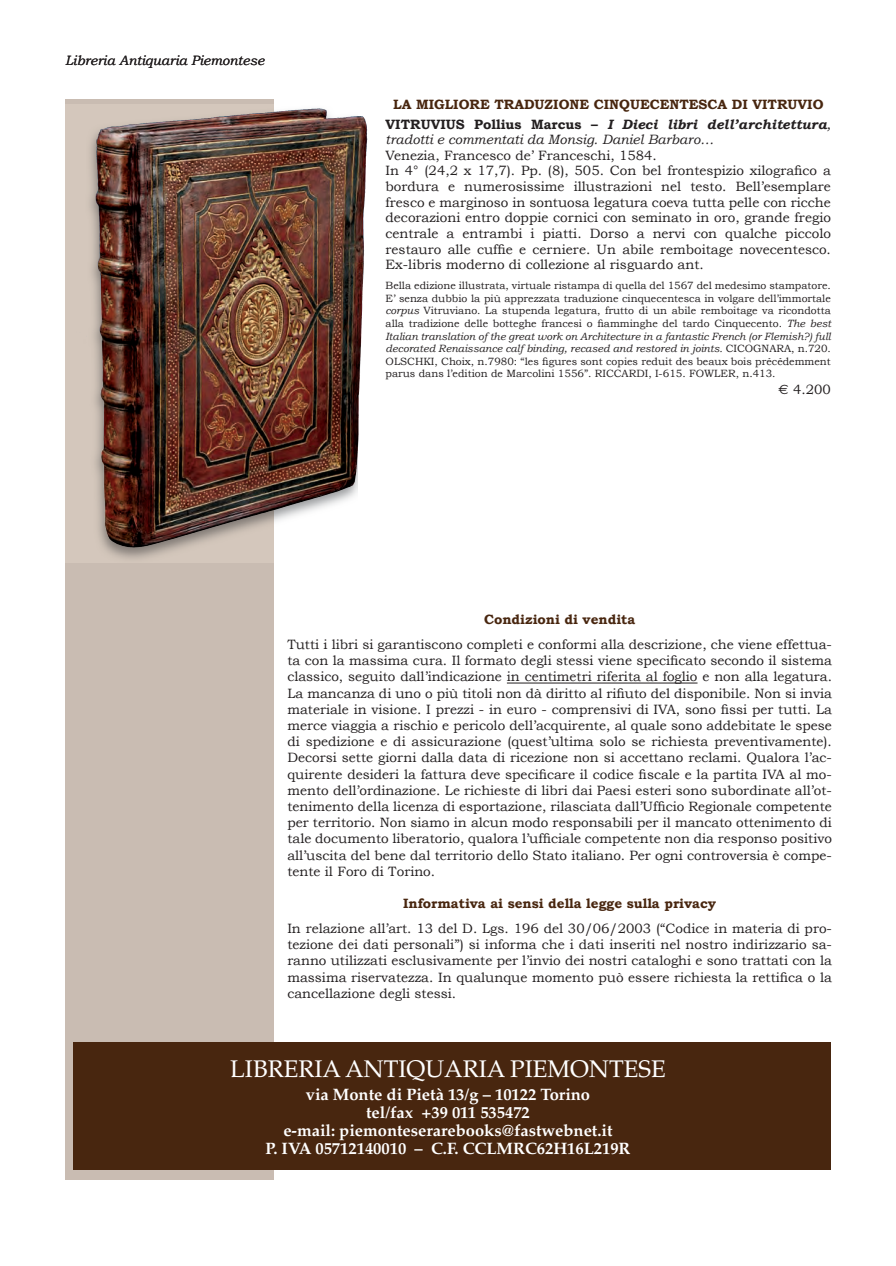
<style>
.page{position:relative;width:896px;height:1266px;background:#fff}
.page>*{position:absolute;margin:0;border:0;box-sizing:border-box;transform-origin:0 0}
.t1{font:24px "Palatino";color:#fff}
.t2{font:700 16.5px/18px "Palatino";color:#fff;text-align:center}
.t3{font:13.5px/16.2px "Bookman Old Style";color:#231f20;text-align:justify}
.t4{font:700 13.5px/19.8px "Bookman Old Style";color:#48260f;text-align:center}
.t5{font:italic 13.5px "Bookman Old Style";color:#231f20}
.t6{font:10.5px/12.6px "Bookman Old Style";color:#231f20;text-align:justify}
.s1{color:#231f20}
.s2{font-style:italic;color:#231f20}
.s3{font-weight:400;font-style:italic;color:#231f20}
.s4{font-style:italic}
.s5{font-family:"Euro Sans"}
</style>
<div class="page">
<div style="left:65px;top:99px;width:208px;height:1080px;background:#c9bcb2"></div>
<img style="left:65px;top:105px;width:292px;height:457px">
<img style="left:149px;top:108px;width:169px;height:15px">
<div style="left:74px;top:1042px;width:756px;height:127px;background:#48260f"></div>
<hr style="left:507px;top:682px;width:190px;height:1px;background:#231f20">
<p class="t5" style="left:65px;top:53px;width:201px">Libreria Antiquaria Piemontese</p>
<p class="t4" style="left:385px;top:94px;width:447px">LA MIGLIORE TRADUZIONE CINQUECENTESCA DI VITRUVIO<br><span class="s1">VITRUVIUS Pollius Marcus –</span> <span class="s2">I Dieci libri dell’architettura</span><span class="s3">,</span></p>
<p class="t5" style="left:385px;top:132px;width:330px">tradotti e commentati da Monsig. Daniel Barbaro…</p>
<p class="t3" style="left:385px;top:147px;width:447px;line-height:15.6px;text-align:left">Venezia, Francesco de’ Franceschi, 1584.<br>In 4° (24,2 x 17,7). Pp. (8), 505. Con bel frontespizio xilografico a bordura e numerosissime illustrazioni nel testo. Bell’esemplare fresco e marginoso in sontuosa legatura coeva tutta pelle con ricche decorazioni entro doppie cornici con seminato in oro, grande fregio centrale a entrambi i piatti. Dorso a nervi con qualche piccolo restauro alle cuffie e cerniere. Un abile remboitage novecentesco.<br>Ex-libris moderno di collezione al risguardo ant.</p>
<p class="t6" style="left:385px;top:279px;width:447px">Bella edizione illustrata, virtuale ristampa di quella del 1567 del medesimo stampatore.<br>E’ senza dubbio la più apprezzata traduzione cinquecentesca in volgare dell’immortale <span class="s4">corpus</span> Vitruviano. La stupenda legatura, frutto di un abile remboitage va ricondotta alla tradizione delle botteghe francesi o fiamminghe del tardo Cinquecento. <span class="s4">The best Italian translation of the great work on Architecture in a fantastic French (or Flemish?) full decorated Renaissance calf binding, recased and restored in joints.</span> CICOGNARA, n.720.<br>OLSCHKI, Choix, n.7980: “les figures sont copies reduit des beaux bois précédemment parus dans l’edition de Marcolini 1556”. RICCARDI, I-615. FOWLER, n.413.</p>
<p class="t3" style="left:778px;top:381px;width:54px"><span class="s5">€</span> 4.200</p>
<p class="t4" style="left:484px;top:609px;width:153px">Condizioni di vendita</p>
<p class="t3" style="left:287px;top:636px;width:546px">Tutti i libri si garantiscono completi e conformi alla descrizione, che viene effettua&shy;ta con la massima cura. Il formato degli stessi viene specificato secondo il sistema classico, seguito dall’indicazione in centimetri riferita al foglio e non alla legatura.<br>La mancanza di uno o più titoli non dà diritto al rifiuto del disponibile. Non si invia materiale in visione. I prezzi - in euro - comprensivi di IVA, sono fissi per tutti. La merce viaggia a rischio e pericolo dell’acquirente, al quale sono addebitate le spese di spedizione e di assicurazione (quest’ultima solo se richiesta preventivamente).<br>Decorsi sette giorni dalla data di ricezione non si accettano reclami. Qualora l’ac&shy;quirente desideri la fattura deve specificare il codice fiscale e la partita IVA al mo&shy;mento dell’ordinazione. Le richieste di libri dai Paesi esteri sono subordinate all’ot&shy;tenimento della licenza di esportazione, rilasciata dall’Ufficio Regionale competente per territorio. Non siamo in alcun modo responsabili per il mancato ottenimento di tale documento liberatorio, qualora l’ufficiale competente non dia responso positivo all’uscita del bene dal territorio dello Stato italiano. Per ogni controversia è compe&shy;tente il Foro di Torino.</p>
<p class="t4" style="left:403px;top:893px;width:314px">Informativa ai sensi della legge sulla privacy</p>
<p class="t3" style="left:287px;top:920px;width:546px">In relazione all’art. 13 del D. Lgs. 196 del 30/06/2003 (“Codice in materia di pro&shy;tezione dei dati personali”) si informa che i dati inseriti nel nostro indirizzario sa&shy;ranno utilizzati esclusivamente per l’invio dei nostri cataloghi e sono trattati con la massima riservatezza. In qualunque momento può essere richiesta la rettifica o la cancellazione degli stessi.</p>
<h1 class="t1" style="left:230px;top:1055px;width:437px">LIBRERIA ANTIQUARIA PIEMONTESE</h1>
<p class="t2" style="left:265px;top:1084px;width:366px">via Monte di Pietà 13/g – 10122 Torino<br>tel/fax +39 011 535472<br>e-mail: piemonteserarebooks@fastwebnet.it<br>P. IVA 05712140010 – C.F. CCLMRC62H16L219R</p>
</div>
